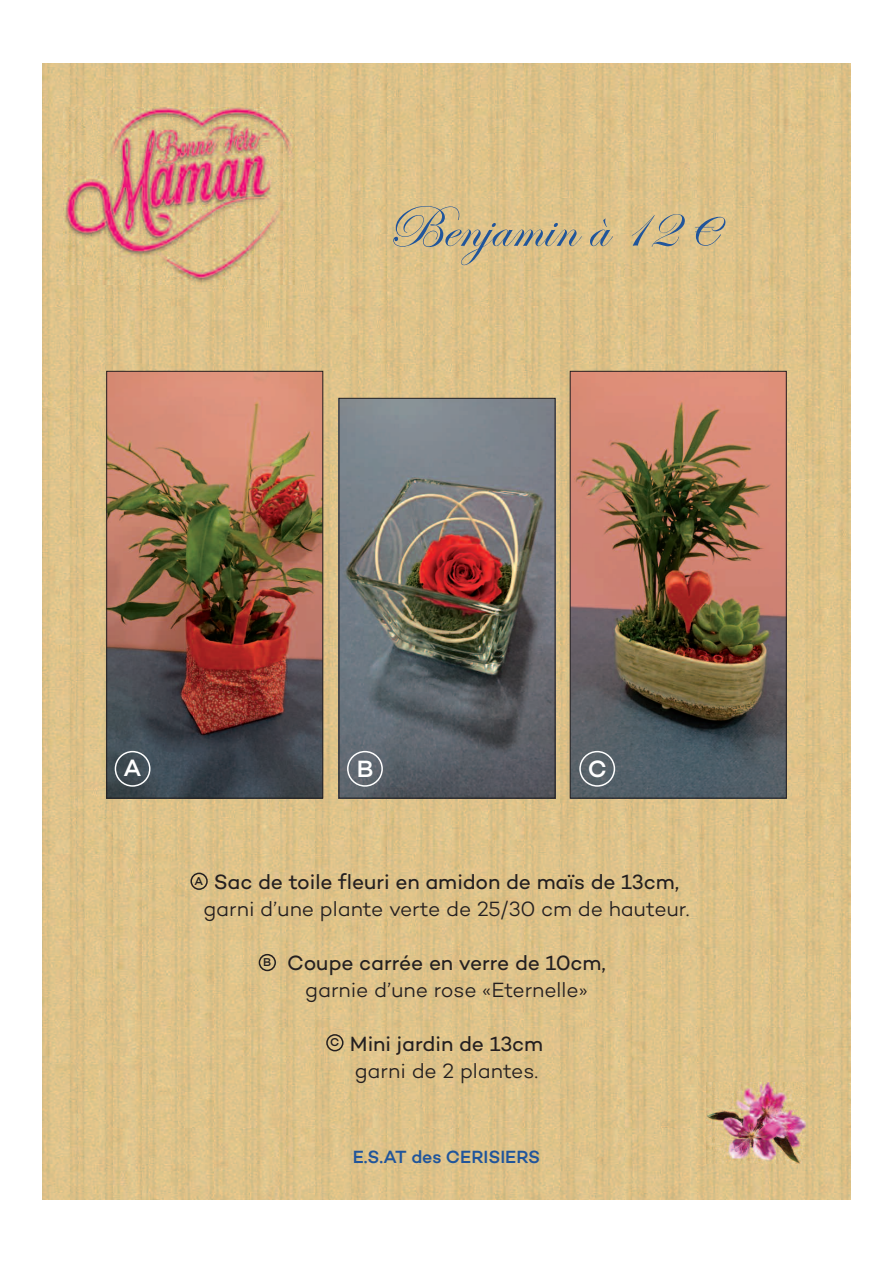
<style>
.page{position:relative;width:893px;height:1263px;background:#fff}
.page>*{position:absolute;margin:0;border:0;box-sizing:border-box;transform-origin:0 0}
.t1{font:60px "Edwardian Script ITC";color:#20559b}
.t2{font:500 24px "Campton";color:#fff}
.t3{font:300 21px "Campton";color:#231f20}
.t4{font:21px "Campton";letter-spacing:-.005em;color:#231f20}
.t5{font:500 18px "Campton";letter-spacing:-.005em;color:#20559b}
.t6{font:500 11.55px "Campton";color:#231f20}
</style>
<div class="page">
<img style="left:43px;top:64px;width:807px;height:1135px">
<img style="left:108px;top:373px;width:213px;height:423px">
<div style="left:106px;top:371px;width:217px;height:427px;border:1px solid #231f20"></div>
<img style="left:341px;top:400px;width:212px;height:396px">
<div style="left:339px;top:398px;width:216px;height:400px;border:1px solid #231f20"></div>
<img style="left:572px;top:373px;width:213px;height:423px">
<div style="left:570px;top:371px;width:217px;height:427px;border:1px solid #231f20"></div>
<svg style="left:115px;top:751px;width:36px;height:36px"></svg>
<svg style="left:347px;top:751px;width:36px;height:36px"></svg>
<svg style="left:579px;top:751px;width:36px;height:36px"></svg>
<img style="left:64px;top:107px;width:231px;height:177px">
<svg style="left:190px;top:873px;width:18px;height:17px"></svg>
<svg style="left:259px;top:954px;width:17px;height:17px"></svg>
<svg style="left:326px;top:1034px;width:18px;height:17px"></svg>
<img style="left:706px;top:1083px;width:99px;height:80px">
<h1 class="t1" style="left:386px;top:194px;width:330px">Benjamin à 12 €</h1>
<p class="t2" style="left:123px;top:760px;width:19px">A</p>
<p class="t2" style="left:357px;top:760px;width:18px">B</p>
<p class="t2" style="left:588px;top:760px;width:21px">C</p>
<p class="t4" style="left:214px;top:874px;width:467px">Sac de toile fleuri en amidon de maïs de 13cm,</p>
<p class="t3" style="left:203px;top:901px;width:488px">garni d’une plante verte de 25/30 cm de hauteur.</p>
<p class="t4" style="left:287px;top:955px;width:320px">Coupe carrée en verre de 10cm,</p>
<p class="t3" style="left:305px;top:982px;width:284px">garnie d’une rose «Eternelle»</p>
<p class="t4" style="left:350px;top:1036px;width:195px">Mini jardin de 13cm</p>
<p class="t3" style="left:355px;top:1063px;width:185px">garni de 2 plantes.</p>
<p class="t6" style="left:195px;top:877px;width:10px">A</p>
<p class="t6" style="left:263px;top:958px;width:10px">B</p>
<p class="t6" style="left:330px;top:1038px;width:11px">C</p>
<p class="t5" style="left:353px;top:1150px;width:189px">E.S.AT des CERISIERS</p>
</div>
